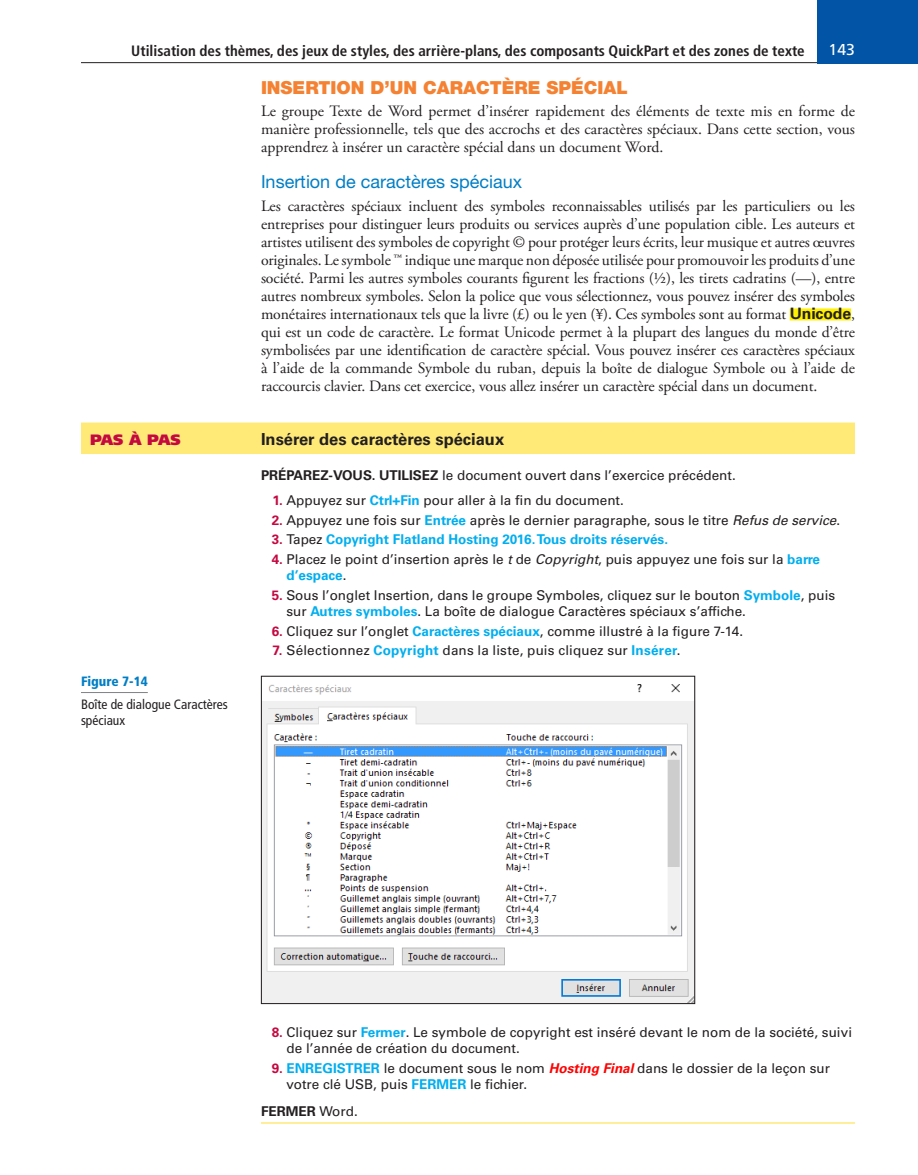
<style>
.page{position:relative;width:918px;height:1175px;background:#fff}
.page>*{position:absolute;margin:0;border:0;box-sizing:border-box;transform-origin:0 0}
.Heading_1{font:900 18px "Helvetica Neue LT Std";color:#f48232}
.Heading_2{font:18px "Helvetica Neue LT Std";color:#007ec5}
.StepsHead{font:700 16.5px "Univers LT Std";color:#231f20}
.Body_Text{font:15.75px/18px "Adobe Garamond Pro";letter-spacing:-.005em;color:#231f20;text-align:justify}
.t1{font:15.75px "Frutiger LT Std";color:#fff}
.t2{font:700 condensed 15px "Frutiger LT Std";color:#231f20}
.StepsHead-2{font:900 15px "Frutiger LT Std";letter-spacing:-.035em;color:#c40941}
.StepsIntro{font:13.5px/16.5px "Univers LT Std";color:#231f20}
.t3{font:700 13.5px "Univers LT Std";color:#00aeef}
.FigureCaption{font:condensed 13.5px/16.5px "Frutiger LT Std";color:#231f20}
.StepsLast{font:700 13.5px "Univers LT Std";color:#231f20}
.FigureNumber{font:900 condensed 13.5px "Frutiger LT Std";color:#007ec5}
.s1{font-family:"Univers LT Std";font-weight:700}
.s2{font-weight:700}
.s3{font-weight:700;color:#c40941}
.s4{font-weight:700;color:#00aeef}
.s5{font-style:italic}
.s6{color:#c40941}
.s7{font-weight:400;color:#231f20}
.s8{font-weight:700;font-style:italic;color:#f00}
.s9{font-weight:400}
</style>
<div class="page">
<hr style="left:81px;top:62px;width:774px;height:1px;background:#231f20">
<div style="left:818px;top:0;width:100px;height:63px;background:#0154a6"></div>
<div style="left:790px;top:308px;width:61px;height:12px;background:#fff101"></div>
<div style="left:81px;top:422px;width:774px;height:32px;background:#ffea77"></div>
<hr style="left:261px;top:1122px;width:594px;height:1px;background:#ffea77">
<img style="left:263px;top:684px;width:430px;height:318px">
<div style="left:261px;top:676px;width:434px;height:328px;border:1px solid #231f20"></div>
<hr style="left:81px;top:692px;width:67px;height:1px;background:#808285">
<p class="t2" style="left:131px;top:41px;width:675px">Utilisation des thèmes, des jeux de styles, des arrière-plans, des composants QuickPart et des zones de texte</p>
<p class="t1" style="left:829px;top:41px;width:28px">143</p>
<p class="Heading_1" style="left:261px;top:77px;width:368px">INSERTION D’UN CARACTÈRE SPÉCIAL</p>
<p class="Body_Text" style="left:261px;top:103px;width:596px">Le groupe Texte de Word permet d’insérer rapidement des éléments de texte mis en forme de manière professionnelle, tels que des accrochs et des caractères spéciaux. Dans cette section, vous apprendrez à insérer un caractère spécial dans un document Word.</p>
<p class="Heading_2" style="left:261px;top:171px;width:263px">Insertion de caractères spéciaux</p>
<p class="Body_Text" style="left:261px;top:197px;width:596px">Les caractères spéciaux incluent des symboles reconnaissables utilisés par les particuliers ou les entreprises pour distinguer leurs produits ou services auprès d’une population cible. Les auteurs et artistes utilisent des symboles de copyright © pour protéger leurs écrits, leur musique et autres œuvres originales. Le symbole ™ indique une marque non déposée utilisée pour promouvoir les produits d’une société. Parmi les autres symboles courants figurent les fractions (½), les tirets cadratins (—), entre autres nombreux symboles. Selon la police que vous sélectionnez, vous pouvez insérer des symboles monétaires internationaux tels que la livre (£) ou le yen (¥). Ces symboles sont au format <span class="s1">Unicode</span>, qui est un code de caractère. Le format Unicode permet à la plupart des langues du monde d’être symbolisées par une identification de caractère spécial. Vous pouvez insérer ces caractères spéciaux à l’aide de la commande Symbole du ruban, depuis la boîte de dialogue Symbole ou à l’aide de raccourcis clavier. Dans cet exercice, vous allez insérer un caractère spécial dans un document.</p>
<p class="StepsHead-2" style="left:90px;top:430px;width:92px">PAS À PAS</p>
<p class="StepsHead" style="left:261px;top:429px;width:245px">Insérer des caractères spéciaux</p>
<p class="StepsIntro" style="left:261px;top:466px;width:476px"><span class="s2">PRÉPAREZ-VOUS. UTILISEZ</span> le document ouvert dans l’exercice précédent.</p>
<p class="StepsIntro" style="left:273px;top:492px;width:353px"><span class="s3">1.</span> Appuyez sur <span class="s4">Ctrl+Fin</span> pour aller à la fin du document.</p>
<p class="StepsIntro" style="left:272px;top:511px;width:570px"><span class="s3">2.</span> Appuyez une fois sur <span class="s4">Entrée</span> après le dernier paragraphe, sous le titre <span class="s5">Refus de service</span>.</p>
<p class="t3" style="left:272px;top:531px;width:398px"><span class="s6">3.</span> <span class="s7">Tapez</span> Copyright Flatland Hosting 2016. Tous droits réservés.</p>
<p class="StepsIntro" style="left:286px;top:550px;width:535px;text-indent:-15px"><span class="s3">4.</span> Placez le point d’insertion après le <span class="s5">t</span> de <span class="s5">Copyright</span>, puis appuyez une fois sur la <span class="s4">barre d’espace</span>.</p>
<p class="StepsIntro" style="left:287px;top:586px;width:550px;text-indent:-15px"><span class="s3">5.</span> Sous l’onglet Insertion, dans le groupe Symboles, cliquez sur le bouton <span class="s4">Symbole</span>, puis sur <span class="s4">Autres symboles</span>. La boîte de dialogue Caractères spéciaux s’affiche.</p>
<p class="StepsIntro" style="left:272px;top:622px;width:473px"><span class="s3">6.</span> Cliquez sur l’onglet <span class="s4">Caractères spéciaux</span>, comme illustré à la figure 7-14.</p>
<p class="StepsIntro" style="left:272px;top:642px;width:410px"><span class="s3">7.</span> Sélectionnez <span class="s4">Copyright</span> dans la liste, puis cliquez sur <span class="s4">Insérer</span>.</p>
<p class="FigureNumber" style="left:81px;top:673px;width:68px">Figure 7-14</p>
<p class="FigureCaption" style="left:81px;top:696px;width:148px">Boîte de dialogue Caractères spéciaux</p>
<p class="StepsIntro" style="left:286px;top:1023px;width:567px;text-indent:-15px"><span class="s3">8.</span> Cliquez sur <span class="s4">Fermer</span>. Le symbole de copyright est inséré devant le nom de la société, suivi de l’année de création du document.</p>
<p class="StepsIntro" style="left:286px;top:1059px;width:545px;text-indent:-15px"><span class="s3">9.</span> <span class="s4">ENREGISTRER</span> le document sous le nom <span class="s8">Hosting Final</span> dans le dossier de la leçon sur votre clé USB, puis <span class="s4">FERMER</span> le fichier.</p>
<p class="StepsLast" style="left:261px;top:1103px;width:98px">FERMER <span class="s9">Word.</span></p>
</div>
